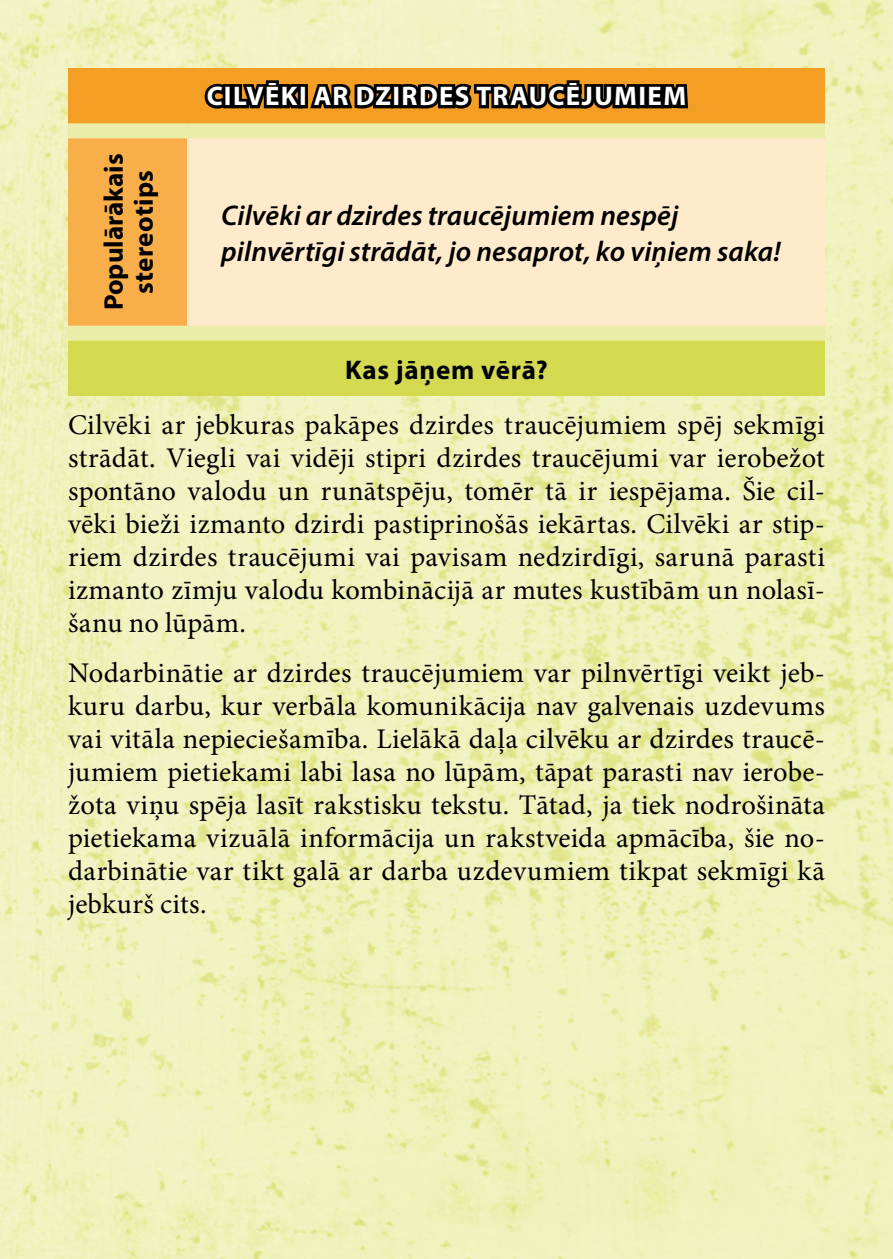
<style>
.page{position:relative;width:893px;height:1259px;background:#fff}
.page>*{position:absolute;margin:0;border:0;box-sizing:border-box;transform-origin:0 0}
.t1{font:28.5px/33px "Minion Pro";letter-spacing:.01em;color:#000;text-align:justify}
.t2{font:italic 600 28.5px/36px "Myriad Pro";letter-spacing:.005em;color:#000}
.t3{font:700 27px "Myriad Pro";letter-spacing:.05em;color:#fff}
.t4{font:700 27px/30px "Myriad Pro";letter-spacing:.01em;color:#000;text-align:center}
.t5{font:700 27px "Myriad Pro";letter-spacing:.03em;color:#000}
</style>
<div class="page">
<img style="left:0;top:0;width:893px;height:1259px">
<div style="left:68px;top:68px;width:757px;height:63px;background:#f49e25"></div>
<div style="left:68px;top:131px;width:119px;height:202px;background:#f8af4a"></div>
<div style="left:187px;top:131px;width:638px;height:202px;background:#ffebcc"></div>
<div style="left:68px;top:333px;width:757px;height:63px;background:#d3da50"></div>
<div style="left:68px;top:123px;width:119px;height:15px;background:#eaeda8"></div>
<div style="left:187px;top:123px;width:638px;height:15px;background:#eaeda8"></div>
<div style="left:68px;top:326px;width:119px;height:15px;background:#eaeda8"></div>
<div style="left:187px;top:326px;width:638px;height:15px;background:#eaeda8"></div>
<svg style="left:202px;top:0;width:489px;height:139px"></svg>
<p class="t4" style="left:98px;top:310px;width:158px;rotate:-90deg">Populārākais stereotips</p>
<p class="t3" style="left:207px;top:79px;width:481px">CILVĒKI AR DZIRDES TRAUCĒJUMIEM</p>
<p class="t2" style="left:221px;top:196px;width:561px">Cilvēki ar dzirdes traucējumiem nespēj pilnvērtīgi strādāt, jo nesaprot, ko viņiem saka!</p>
<p class="t5" style="left:345px;top:352px;width:204px">Kas jāņem vērā?</p>
<p class="t1" style="left:68px;top:408px;width:758px">Cilvēki ar jebkuras pakāpes dzirdes traucējumiem spēj sekmīgi strādāt. Viegli vai vidēji stipri dzirdes traucējumi var ierobežot spontāno valodu un runātspēju, tomēr tā ir iespējama. Šie cil&shy;vēki bieži izmanto dzirdi pastiprinošās iekārtas. Cilvēki ar stip&shy;riem dzirdes traucējumi vai pavisam nedzirdīgi, sarunā parasti izmanto zīmju valodu kombinācijā ar mutes kustībām un nolasī&shy;šanu no lūpām.</p>
<p class="t1" style="left:68px;top:656px;width:758px">Nodarbinātie ar dzirdes traucējumiem var pilnvērtīgi veikt jeb&shy;kuru darbu, kur verbāla komunikācija nav galvenais uzdevums vai vitāla nepieciešamība. Lielākā daļa cilvēku ar dzirdes traucē&shy;jumiem pietiekami labi lasa no lūpām, tāpat parasti nav ierobe&shy;žota viņu spēja lasīt rakstisku tekstu. Tātad, ja tiek nodrošināta pietiekama vizuālā informācija un rakstveida apmācība, šie no&shy;darbinātie var tikt galā ar darba uzdevumiem tikpat sekmīgi kā jebkurš cits.</p>
</div>
